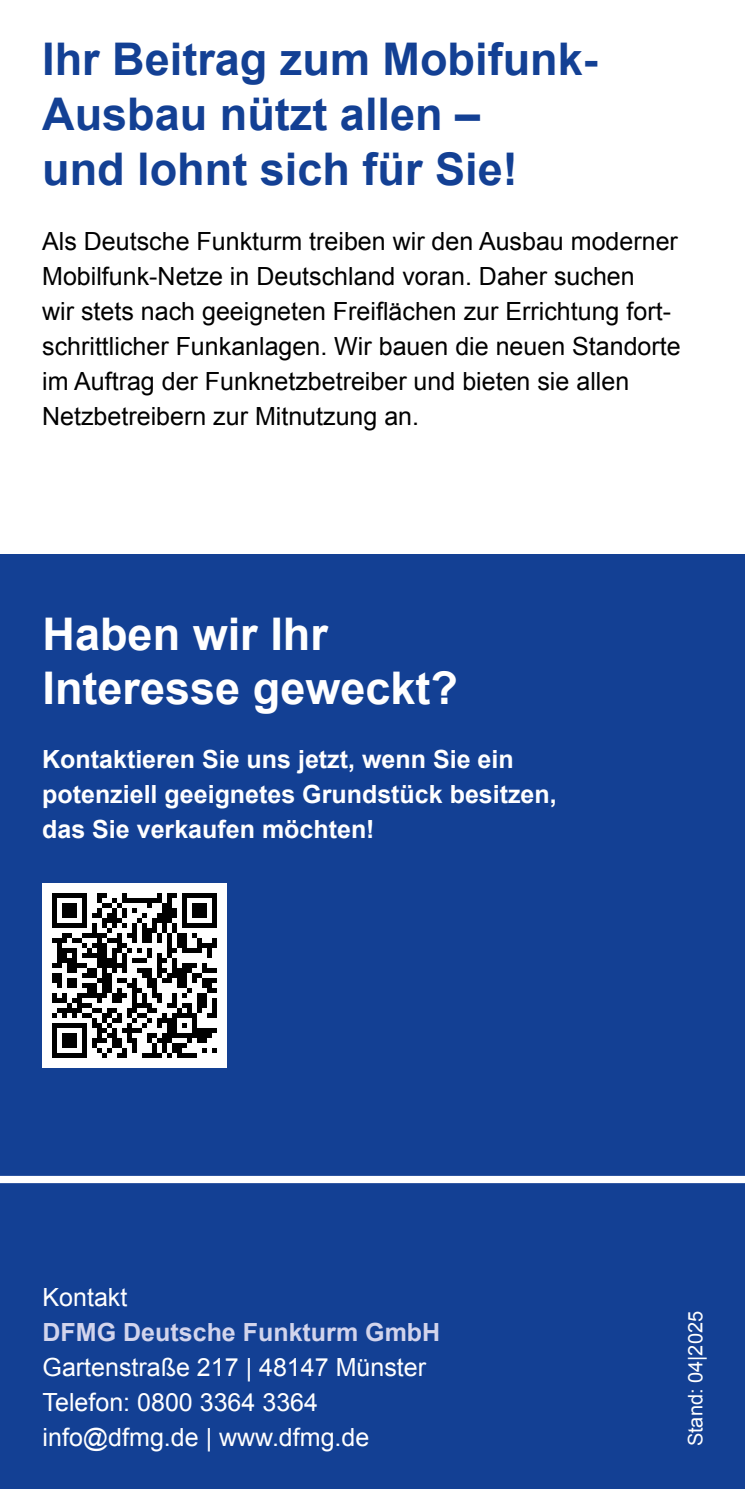
<style>
.page{position:relative;width:745px;height:1489px;background:#fff}
.page>*{position:absolute;margin:0;border:0;box-sizing:border-box;transform-origin:0 0}
.t1{font:700 45px/54.8px "Arial";color:#134094}
.t2{font:700 45px/54.8px "Arial";color:#fff}
.t3{font:25px/35px "Arial";color:#000}
.t4{font:700 25px/35px "Arial";color:#fff}
.t5{font:25px/35px "Arial";color:#fff}
.t6{font:700 25px "Arial";color:#d2d4ec}
.t7{font:20px "Arial";color:#fff}
</style>
<div class="page">
<div style="left:0;top:554px;width:744px;height:934px;background:#134094"></div>
<div style="left:0;top:1175px;width:744px;height:7px;background:#fff"></div>
<div style="left:42px;top:883px;width:185px;height:184px;background:#fff"></div>
<svg style="left:52px;top:893px;width:165px;height:164px"></svg>
<h1 class="t1" style="left:42px;top:34px;width:556px">Ihr Beitrag zum Mobifunk-<br>Ausbau nützt allen –<br>und lohnt sich für Sie!</h1>
<p class="t3" style="left:42px;top:224px;width:639px">Als Deutsche Funkturm treiben wir den Ausbau moderner Mobilfunk-Netze in Deutschland voran. Daher suchen<br>wir stets nach geeigneten Freiflächen zur Errichtung fort&shy;schrittlicher Funkanlagen. Wir bauen die neuen Standorte im Auftrag der Funknetzbetreiber und bieten sie allen Netzbetreibern zur Mitnutzung an.</p>
<h1 class="t2" style="left:43px;top:608px;width:417px">Haben wir Ihr<br>Interesse geweckt?</h1>
<p class="t4" style="left:42px;top:743px;width:516px">Kontaktieren Sie uns jetzt, wenn Sie ein potenziell geeignetes Grundstück besitzen, das Sie verkaufen möchten!</p>
<p class="t5" style="left:43px;top:1280px;width:86px">Kontakt</p>
<p class="t6" style="left:43px;top:1315px;width:399px">DFMG Deutsche Funkturm GmbH</p>
<p class="t5" style="left:43px;top:1350px;width:385px">Gartenstraße 217 | 48147 Münster<br>Telefon: 0800 3364 3364 info@dfmg.de | www.dfmg.de</p>
<p class="t7" style="left:681px;top:1446px;width:137px;rotate:-90deg">Stand: 04|2025</p>
</div>
